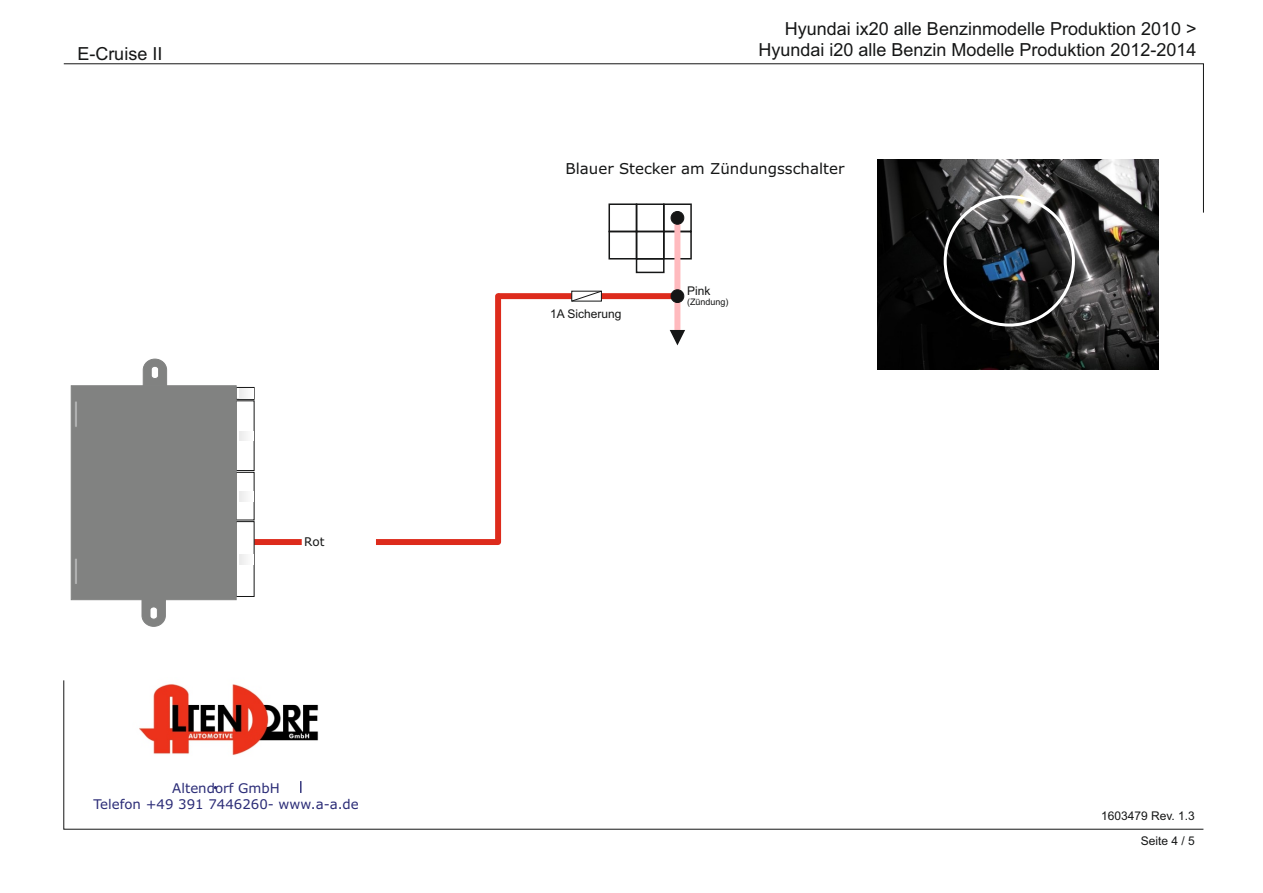
<style>
.page{position:relative;width:1263px;height:893px;background:#fff}
.page>*{position:absolute;margin:0;border:0;box-sizing:border-box;transform-origin:0 0}
.t1{font:18px/20.1px "Arial";color:#151616;text-align:right}
.t2{font:15px "Verdana";color:#151616}
.t3{font:13.35px/16.2px "Verdana";color:#2b2c77;text-align:center}
.t4{font:12px "Arial";color:#151616}
.t5{font:12px "Verdana";color:#151616}
.t6{font:9px "Arial";color:#151616}
</style>
<div class="page">
<svg style="left:63px;top:63px;width:1141px;height:150px"></svg>
<svg style="left:63px;top:680px;width:1141px;height:149px"></svg>
<div style="left:608px;top:231px;width:29px;height:28px;border:2px solid #151616"></div>
<div style="left:663px;top:231px;width:29px;height:28px;border:2px solid #151616"></div>
<div style="left:636px;top:258px;width:28px;height:15px;border:2px solid #151616"></div>
<div style="left:608px;top:203px;width:29px;height:29px;border:2px solid #151616"></div>
<div style="left:636px;top:203px;width:28px;height:29px;border:2px solid #151616"></div>
<div style="left:663px;top:203px;width:29px;height:29px;border:2px solid #151616"></div>
<img style="left:878px;top:159px;width:280px;height:211px">
<div style="left:376px;top:539px;width:122px;height:6px;background:#dd2b1c"></div>
<div style="left:495px;top:296px;width:6px;height:246px;background:#dd2b1c"></div>
<div style="left:498px;top:293px;width:177px;height:6px;background:#dd2b1c"></div>
<div style="left:674px;top:218px;width:6px;height:112px;background:#ffbabe"></div>
<div style="left:671px;top:211px;width:13px;height:13px;background:#151616;border:1px solid #151616;border-radius:50%"></div>
<svg style="left:571px;top:290px;width:31px;height:12px"></svg>
<div style="left:944px;top:195px;width:131px;height:132px;border:3px solid #fff;border-radius:50%"></div>
<svg style="left:670px;top:330px;width:15px;height:15px"></svg>
<div style="left:671px;top:290px;width:13px;height:13px;background:#151616;border:1px solid #151616;border-radius:50%"></div>
<div style="left:254px;top:539px;width:48px;height:6px;background:#dd2b1c"></div>
<svg style="left:71px;top:359px;width:183px;height:268px"></svg>
<img style="left:132px;top:680px;width:197px;height:80px">
<svg style="left:300px;top:781px;width:1px;height:12px"></svg>
<p class="t1" style="left:77px;top:45px;width:87px">E-Cruise II</p>
<p class="t5" style="left:304px;top:537px;width:22px">Rot</p>
<p class="t3" style="left:93px;top:781px;width:267px">Altendorf GmbH<br>Telefon +49 391 7446260- www.a-a.de</p>
<p class="t1" style="left:758px;top:21px;width:440px">Hyundai ix20 alle Benzinmodelle Produktion 2010 &gt;<br>Hyundai i20 alle Benzin Modelle Produktion 2012-2014</p>
<p class="t2" style="left:565px;top:162px;width:280px">Blauer Stecker am Zündungsschalter</p>
<p class="t4" style="left:550px;top:309px;width:73px">1A Sicherung</p>
<p class="t4" style="left:687px;top:286px;width:25px">Pink</p>
<p class="t6" style="left:687px;top:299px;width:43px">(Zündung)</p>
<p class="t4" style="left:1101px;top:811px;width:95px">1603479 Rev. 1.3</p>
<p class="t4" style="left:1141px;top:837px;width:56px">Seite 4 / 5</p>
</div>
